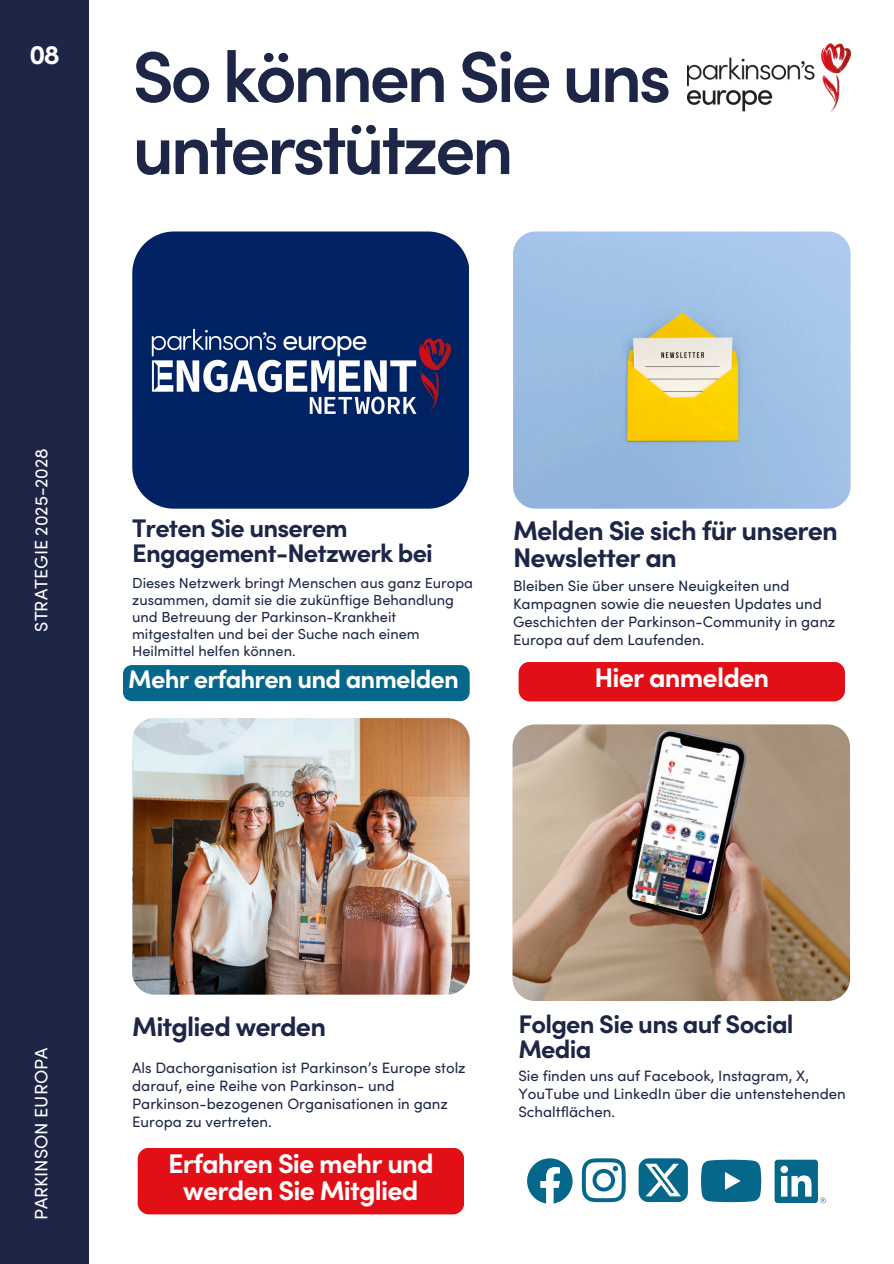
<style>
.page{position:relative;width:894px;height:1264px;background:#fff}
.page>*{position:absolute;margin:0;border:0;box-sizing:border-box;transform-origin:0 0}
.t1{font:600 72px/72px "Sofia Pro";letter-spacing:-.05em;color:#1d2646}
.t2{font:700 27px/27px "Sofia Pro";letter-spacing:-.03em;color:#fff;text-align:center}
.t3{font:700 27px/27px "Sofia Pro";letter-spacing:-.03em;color:#1d2646}
.t4{font:700 25.5px/24.8px "Sofia Pro";letter-spacing:-.03em;color:#1d2646}
.t5{font:700 25.5px "Sofia Pro";letter-spacing:-.03em;color:#fff}
.t6{font:18px "Sofia Pro";color:#fff}
.t7{font:15px/18px "Sofia Pro";color:#1d2646}
.t8{font:14.55px/16.8px "Sofia Pro";color:#1d2646}
</style>
<div class="page">
<div style="left:0;top:0;width:89px;height:1263px;background:#1d2646"></div>
<img style="left:513px;top:231px;width:337px;height:277px;border-radius:22px">
<img style="left:687px;top:43px;width:163px;height:69px">
<img style="left:132px;top:718px;width:337px;height:276px;border-radius:23px">
<img style="left:512px;top:724px;width:337px;height:276px;border-radius:23px">
<div style="left:132px;top:231px;width:337px;height:277px;background:#012265"></div>
<img style="left:132px;top:296px;width:337px;height:148px">
<img style="left:650px;top:742px;width:86px;height:87px">
<img style="left:631px;top:811px;width:90px;height:103px">
<svg style="left:581px;top:1158px;width:44px;height:44px"></svg>
<svg style="left:774px;top:1159px;width:51px;height:44px"></svg>
<svg style="left:701px;top:1159px;width:60px;height:43px;background:#237997"></svg>
<svg style="left:527px;top:1158px;width:45px;height:45px"></svg>
<div style="left:638px;top:1158px;width:49px;height:44px;background:#056789;border-radius:10px"></div>
<svg style="left:645px;top:1163px;width:35px;height:33px"></svg>
<div style="left:123px;top:665px;width:346px;height:36px;background:#056789"></div>
<div style="left:518px;top:661px;width:326px;height:40px;background:#e30f17;border-radius:11px"></div>
<div style="left:138px;top:1147px;width:326px;height:67px;background:#e30f17;border-radius:11px"></div>
<h3 class="t2" style="left:29px;top:44px;width:32px">08</h3>
<p class="t1" style="left:132px;top:50px;width:540px">So können Sie uns unterstützen</p>
<h1 class="t6" style="left:34px;top:631px;width:185px;rotate:-90deg">STRATEGIE 2025-2028</h1>
<h2 class="t4" style="left:132px;top:519px;width:302px">Treten Sie unserem<br>Engagement-Netzwerk bei</h2>
<p class="t3" style="left:513px;top:520px;width:326px">Melden Sie sich für unseren<br>Newsletter an</p>
<p class="t8" style="left:132px;top:576px;width:342px">Dieses Netzwerk bringt Menschen aus ganz Europa zusammen, damit sie die zukünftige Behandlung und Betreuung der Parkinson-Krankheit mitgestalten und bei der Suche nach einem Heilmittel helfen können.</p>
<p class="t7" style="left:513px;top:579px;width:324px">Bleiben Sie über unsere Neuigkeiten und Kampagnen sowie die neuesten Updates und Geschichten der Parkinson-Community in ganz Europa auf dem Laufenden.</p>
<h2 class="t5" style="left:128px;top:670px;width:332px">Mehr erfahren und anmelden</h2>
<p class="t2" style="left:594px;top:667px;width:176px">Hier anmelden</p>
<h3 class="t6" style="left:34px;top:1220px;width:174px;rotate:-90deg">PARKINSON EUROPA</h3>
<h2 class="t3" style="left:132px;top:1016px;width:195px">Mitglied werden</h2>
<p class="t4" style="left:518px;top:1015px;width:276px">Folgen Sie uns auf Social<br>Media</p>
<h2 class="t7" style="left:132px;top:1061px;width:335px">Als Dachorganisation ist Parkinson’s Europe stolz darauf, eine Reihe von Parkinson- und Parkinson-bezogenen Organisationen in ganz Europa zu vertreten.</h2>
<p class="t7" style="left:518px;top:1068px;width:329px">Sie finden uns auf Facebook, Instagram, X,<br>YouTube und LinkedIn über die untenstehenden<br>Schaltflächen.</p>
<p class="t2" style="left:168px;top:1153px;width:267px">Erfahren Sie mehr und werden Sie Mitglied</p>
</div>
